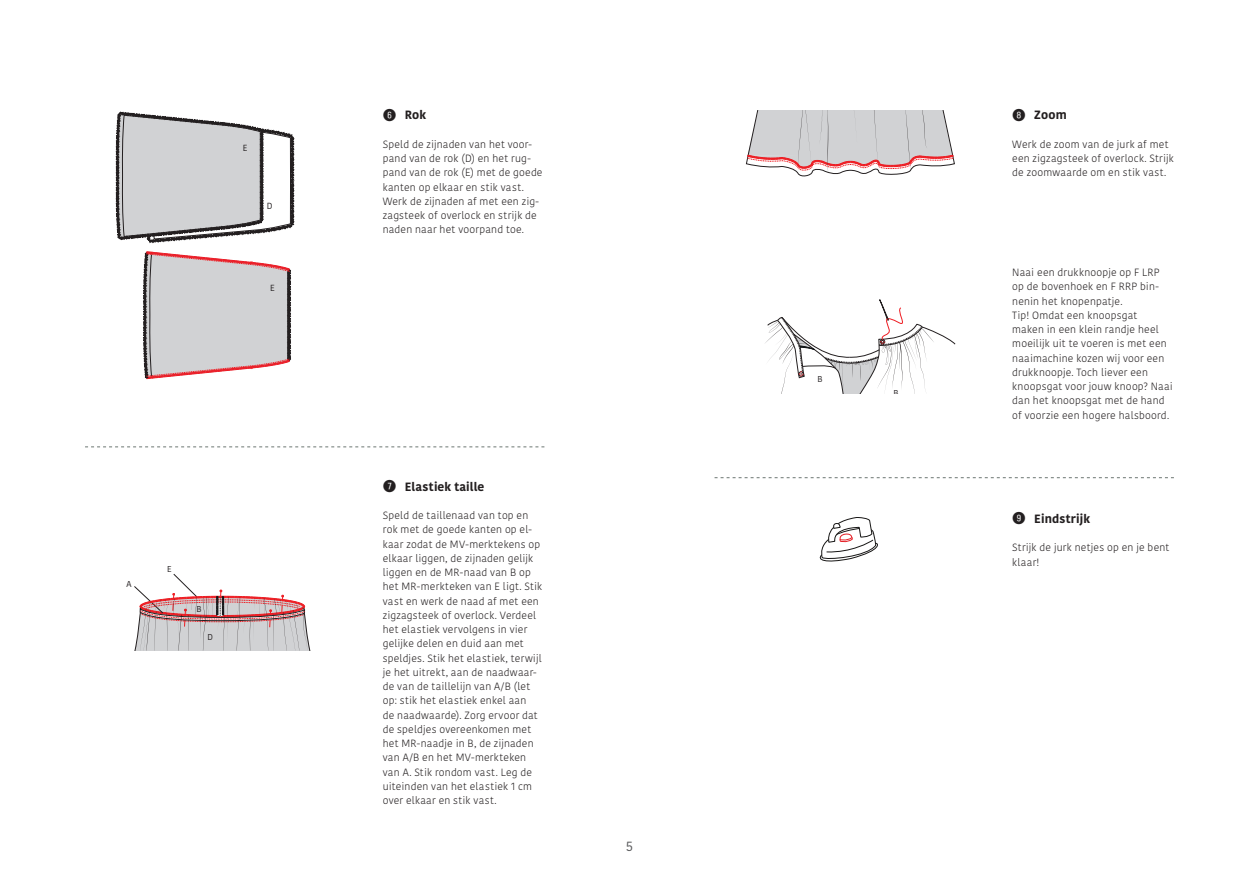
<style>
.page{position:relative;width:1259px;height:893px;background:#fff}
.page>*{position:absolute;margin:0;border:0;box-sizing:border-box;transform-origin:0 0}
.t1{font:13.5px "Kohinoor";color:#57585a}
.t2{font:700 12px "Kohinoor";letter-spacing:.015em;color:#231f20}
.t3{font:300 10.5px/14.2px "Kohinoor";letter-spacing:.02em;color:#231f20}
.t4{font:8.85px "Kohinoor";color:#231f20}
.t5{font:8.55px "Kohinoor";color:#231f20}
.s1{font-family:"Fyra Numeric Circle Closed";font-weight:400;font-size:16.5px}
</style>
<div class="page">
<svg style="left:116px;top:112px;width:178px;height:131px"></svg>
<svg style="left:143px;top:251px;width:148px;height:128px"></svg>
<svg style="left:134px;top:574px;width:177px;height:77px"></svg>
<svg style="left:746px;top:110px;width:208px;height:67px"></svg>
<svg style="left:765px;top:299px;width:190px;height:94px"></svg>
<svg style="left:85px;top:446px;width:459px;height:1px"></svg>
<svg style="left:714px;top:477px;width:460px;height:1px"></svg>
<svg style="left:820px;top:517px;width:58px;height:44px"></svg>
<p class="t4" style="left:243px;top:143px;width:6px">E</p>
<p class="t4" style="left:267px;top:200px;width:7px">D</p>
<p class="t4" style="left:270px;top:282px;width:6px">E</p>
<p class="t5" style="left:126px;top:579px;width:7px">A</p>
<p class="t5" style="left:167px;top:563px;width:6px">E</p>
<p class="t5" style="left:196px;top:603px;width:7px">B</p>
<p class="t5" style="left:207px;top:632px;width:7px">D</p>
<p class="t2" style="left:383px;top:107px;width:45px"><span class="s1">6</span> Rok</p>
<p class="t3" style="left:383px;top:137px;width:161px">Speld de zijnaden van het voor‑ pand van de rok (D) en het rug‑ pand van de rok (E) met de goede kanten op elkaar en stik vast.<br>Werk de zijnaden af met een zig‑ zagsteek of overlock en strijk de naden naar het voorpand toe.</p>
<p class="t2" style="left:383px;top:479px;width:103px"><span class="s1">7</span> Elastiek taille</p>
<p class="t3" style="left:383px;top:509px;width:161px">Speld de taillenaad van top en rok met de goede kanten op el‑ kaar zodat de MV-merktekens op elkaar liggen, de zijnaden gelijk liggen en de MR-naad van B op het MR-merkteken van E ligt. Stik vast en werk de naad af met een zigzagsteek of overlock. Verdeel het elastiek vervolgens in vier gelijke delen en duid aan met speldjes. Stik het elastiek, terwijl je het uitrekt, aan de naadwaar‑ de van de taillelijn van A/B (let op: stik het elastiek enkel aan<br>de naadwaarde). Zorg ervoor dat de speldjes overeenkomen met het MR-naadje in B, de zijnaden van A/B en het MV-merkteken van A. Stik rondom vast. Leg de uiteinden van het elastiek 1 cm over elkaar en stik vast.</p>
<p class="t1" style="left:626px;top:837px;width:9px">5</p>
<p class="t5" style="left:817px;top:373px;width:7px">B</p>
<p class="t5" style="left:893px;top:388px;width:7px">B</p>
<p class="t2" style="left:1012px;top:107px;width:56px"><span class="s1">8</span> Zoom</p>
<p class="t3" style="left:1012px;top:137px;width:163px">Werk de zoom van de jurk af met een zigzagsteek of overlock. Strijk de zoomwaarde om en stik vast.</p>
<p class="t3" style="left:1012px;top:266px;width:162px">Naai een drukknoopje op F LRP op de bovenhoek en F RRP bin‑ nenin het knopenpatje.<br>Tip! Omdat een knoopsgat<br>maken in een klein randje heel moeilijk uit te voeren is met een naaimachine kozen wij voor een drukknoopje. Toch liever een knoopsgat voor jouw knoop? Naai dan het knoopsgat met de hand of voorzie een hogere halsboord.</p>
<p class="t2" style="left:1012px;top:511px;width:79px"><span class="s1">9</span> Eindstrijk</p>
<p class="t3" style="left:1012px;top:541px;width:159px">Strijk de jurk netjes op en je bent klaar!</p>
</div>
